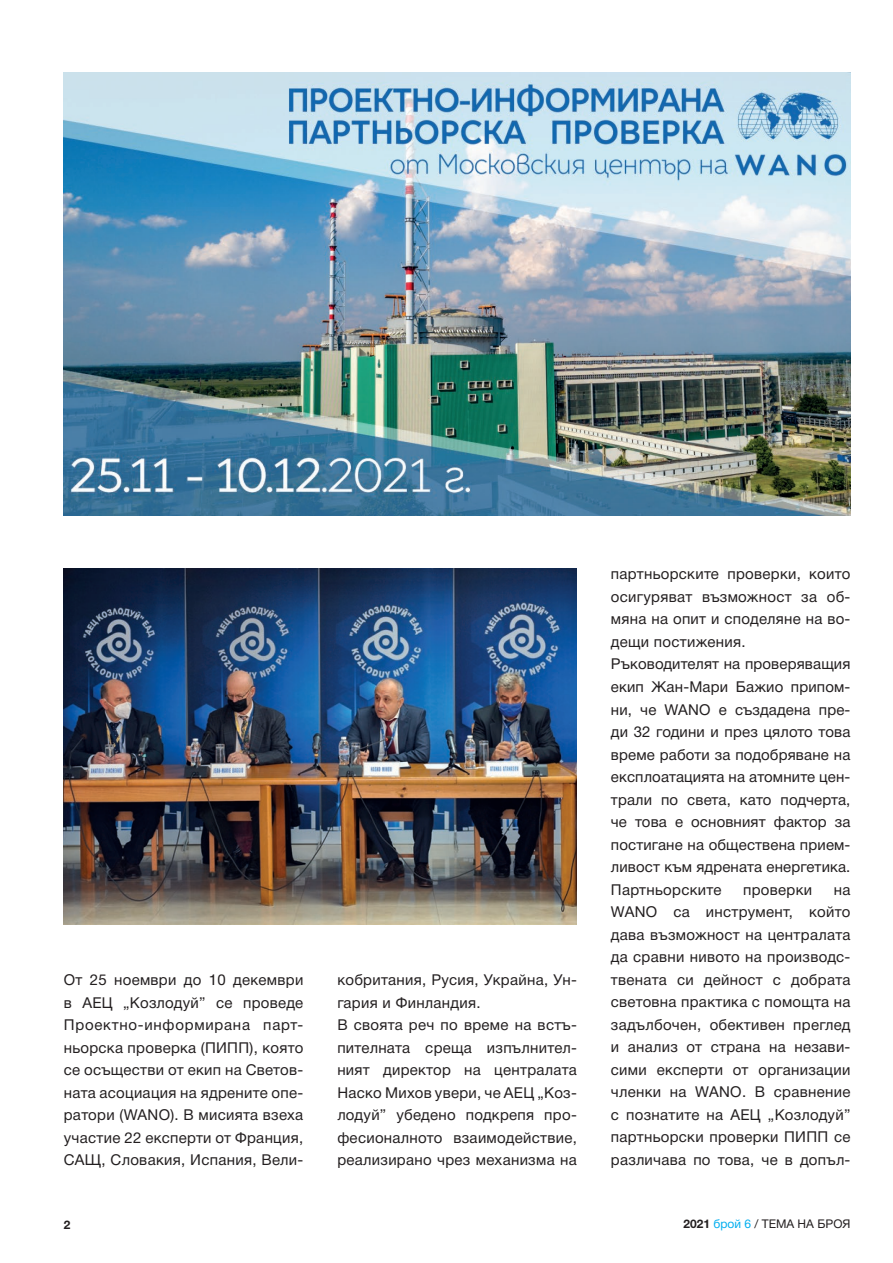
<style>
.page{position:relative;width:893px;height:1263px;background:#fff}
.page>*{position:absolute;margin:0;border:0;box-sizing:border-box;transform-origin:0 0}
.t1{font:15px/22.5px "Helvetica Neue Cyr";letter-spacing:.02em;color:#231f20;text-align:justify}
.t2{font:12px "Helvetica Neue Cyr";color:#231f20}
.t3{font:700 12px "Helvetica Neue Cyr";color:#231f20}
.s1{font-weight:700}
.s2{color:#00aeef}
</style>
<div class="page">
<img style="left:64px;top:72px;width:786px;height:443px">
<img style="left:64px;top:569px;width:513px;height:356px">
<p class="t1" style="left:64px;top:969px;width:241px">От 25 ноември до 10 декември в АЕЦ „Козлодуй” се проведе Проектно-информирана парт&shy;ньорска проверка (ПИПП), която се осъществи от екип на Светов&shy;ната асоциация на ядрените опе&shy;ратори (WANO). В мисията взеха участие 22 експерти от Франция, САЩ, Словакия, Испания, Вели-</p>
<p class="t1" style="left:337px;top:969px;width:241px;text-align:left">кобритания, Русия, Украйна, Ун&shy;гария и Финландия.<br>В своята реч по време на встъ&shy;пителната среща изпълнител&shy;ният директор на централата<br>Наско Михов увери, че АЕЦ „Коз&shy;лодуй” убедено подкрепя про&shy;фесионалното взаимодействие, реализирано чрез механизма на</p>
<p class="t1" style="left:611px;top:563px;width:241px;text-align:left">партньорските проверки, които осигуряват възможност за об&shy;мяна на опит и споделяне на во&shy;дещи постижения.<br>Ръководителят на проверяващия екип Жан-Мари Бажио припом&shy;ни, че WANO е създадена пре&shy;ди 32 години и през цялото това време работи за подобряване на експлоатацията на атомните цен&shy;трали по света, като подчерта, че това е основният фактор за постигане на обществена прием&shy;ливост към ядрената енергетика.<br>Партньорските</p>
<p class="t1" style="left:743px;top:878px;width:71px">проверки</p>
<p class="t1" style="left:611px;top:878px;width:241px;text-indent:223px">на WANO са инструмент, който дава възможност на централата да сравни нивото на производс&shy;твената си дейност с добрата световна практика с помощта на задълбочен, обективен преглед и анализ от страна на незави&shy;сими експерти от организации членки на WANO. В сравнение с познатите на АЕЦ „Козлодуй” партньорски проверки ПИПП се различава по това, че в допъл-</p>
<p class="t3" style="left:64px;top:1218px;width:8px">2</p>
<p class="t2" style="left:683px;top:1217px;width:168px"><span class="s1">2021</span> <span class="s2">брой 6</span> / ТЕМА НА БРОЯ</p>
</div>
